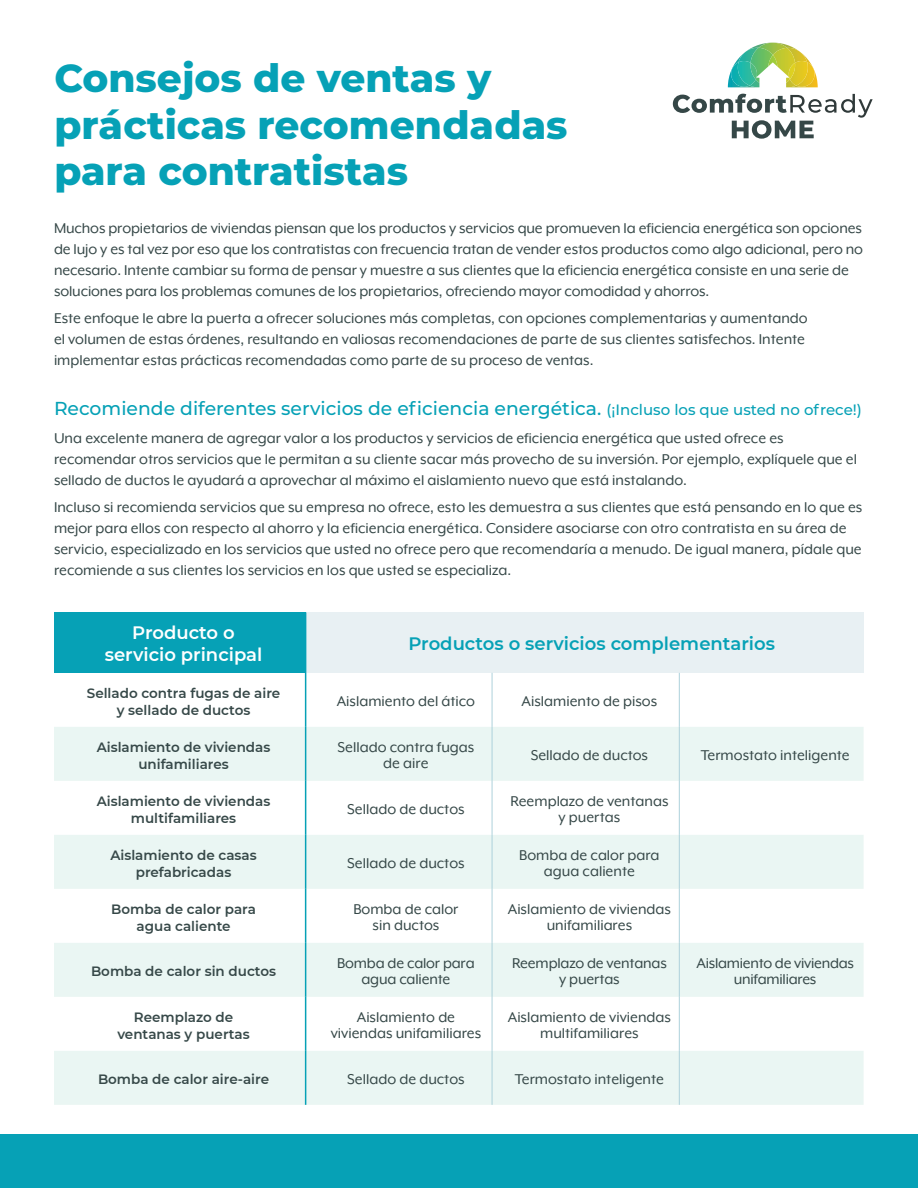
<style>
.page{position:relative;width:918px;height:1188px;background:#fff}
.page>*{position:absolute;margin:0;border:0;box-sizing:border-box;transform-origin:0 0}
.t1{font:800 39px/46.8px "Montserrat";color:#06a1b6}
.t2{font:500 18.75px "Montserrat";color:#06a1b6}
.t3{font:600 18px "Montserrat";color:#06a1b6}
.t4{font:600 18px/21.6px "Montserrat";color:#fff;text-align:center}
.t5{font:16.5px/21px "Mr Eaves XL Mod OT";color:#364848;text-align:center}
.t6{font:600 13.5px/16.5px "Montserrat";color:#364848;text-align:center}
.s1{font-size:15px}
</style>
<div class="page">
<svg style="left:673px;top:94px;width:200px;height:45px"></svg>
<svg style="left:728px;top:43px;width:90px;height:44px"></svg>
<div style="left:54px;top:612px;width:252px;height:61px;background:#06a1b6"></div>
<div style="left:306px;top:612px;width:558px;height:61px;background:#e8f0f3"></div>
<svg style="left:54px;top:727px;width:810px;height:378px;fill:#eaf6f3"></svg>
<hr style="left:305px;top:673px;width:1px;height:54px;background:#06a1b6">
<hr style="left:305px;top:727px;width:1px;height:54px;background:#06a1b6">
<hr style="left:305px;top:781px;width:1px;height:54px;background:#06a1b6">
<hr style="left:305px;top:835px;width:1px;height:54px;background:#06a1b6">
<hr style="left:305px;top:889px;width:1px;height:54px;background:#06a1b6">
<hr style="left:305px;top:943px;width:1px;height:54px;background:#06a1b6">
<hr style="left:305px;top:997px;width:1px;height:54px;background:#06a1b6">
<hr style="left:305px;top:1051px;width:1px;height:54px;background:#06a1b6">
<hr style="left:492px;top:673px;width:1px;height:54px;background:#add1db">
<hr style="left:679px;top:673px;width:1px;height:54px;background:#add1db">
<hr style="left:492px;top:727px;width:1px;height:54px;background:#add1db">
<hr style="left:679px;top:727px;width:1px;height:54px;background:#add1db">
<hr style="left:492px;top:781px;width:1px;height:54px;background:#add1db">
<hr style="left:679px;top:781px;width:1px;height:54px;background:#add1db">
<hr style="left:492px;top:835px;width:1px;height:54px;background:#add1db">
<hr style="left:679px;top:835px;width:1px;height:54px;background:#add1db">
<hr style="left:492px;top:889px;width:1px;height:54px;background:#add1db">
<hr style="left:679px;top:889px;width:1px;height:54px;background:#add1db">
<hr style="left:492px;top:943px;width:1px;height:54px;background:#add1db">
<hr style="left:679px;top:943px;width:1px;height:54px;background:#add1db">
<hr style="left:492px;top:997px;width:1px;height:54px;background:#add1db">
<hr style="left:679px;top:997px;width:1px;height:54px;background:#add1db">
<hr style="left:492px;top:1051px;width:1px;height:54px;background:#add1db">
<hr style="left:679px;top:1051px;width:1px;height:54px;background:#add1db">
<div style="left:0;top:1134px;width:918px;height:54px;background:#06a1b6"></div>
<h1 class="t1" style="left:54px;top:52px;width:515px">Consejos de ventas y prácticas recomendadas para contratistas</h1>
<p class="t5" style="left:54px;top:217px;width:811px;text-align:left">Muchos propietarios de viviendas piensan que los productos y servicios que promueven la eficiencia energética son opciones de lujo y es tal vez por eso que los contratistas con frecuencia tratan de vender estos productos como algo adicional, pero no necesario. Intente cambiar su forma de pensar y muestre a sus clientes que la eficiencia energética consiste en una serie de soluciones para los problemas comunes de los propietarios, ofreciendo mayor comodidad y ahorros.</p>
<p class="t5" style="left:54px;top:308px;width:755px;text-align:left">Este enfoque le abre la puerta a ofrecer soluciones más completas, con opciones complementarias y aumentando el volumen de estas órdenes, resultando en valiosas recomendaciones de parte de sus clientes satisfechos. Intente implementar estas prácticas recomendadas como parte de su proceso de ventas.</p>
<p class="t2" style="left:54px;top:395px;width:809px">Recomiende diferentes servicios de eficiencia energética. <span class="s1">(¡Incluso los que usted no ofrece!)</span></p>
<p class="t5" style="left:54px;top:427px;width:805px;text-align:left">Una excelente manera de agregar valor a los productos y servicios de eficiencia energética que usted ofrece es recomendar otros servicios que le permitan a su cliente sacar más provecho de su inversión. Por ejemplo, explíquele que el sellado de ductos le ayudará a aprovechar al máximo el aislamiento nuevo que está instalando.</p>
<p class="t5" style="left:54px;top:497px;width:810px;text-align:left">Incluso si recomienda servicios que su empresa no ofrece, esto les demuestra a sus clientes que está pensando en lo que es mejor para ellos con respecto al ahorro y la eficiencia energética. Considere asociarse con otro contratista en su área de servicio, especializado en los servicios que usted no ofrece pero que recomendaría a menudo. De igual manera, pídale que recomiende a sus clientes los servicios en los que usted se especializa.</p>
<p class="t4" style="left:105px;top:621px;width:159px">Producto o servicio principal</p>
<p class="t3" style="left:409px;top:631px;width:368px">Productos o servicios complementarios</p>
<p class="t6" style="left:87px;top:684px;width:195px">Sellado contra fugas de aire y sellado de ductos</p>
<p class="t5" style="left:337px;top:691px;width:140px">Aislamiento del ático</p>
<p class="t5" style="left:522px;top:691px;width:137px">Aislamiento de pisos</p>
<p class="t6" style="left:97px;top:738px;width:175px">Aislamiento de viviendas unifamiliares</p>
<p class="t5" style="left:338px;top:739px;width:138px;line-height:16.5px">Sellado contra fugas de aire</p>
<p class="t5" style="left:531px;top:745px;width:119px">Sellado de ductos</p>
<p class="t5" style="left:701px;top:745px;width:151px">Termostato inteligente</p>
<p class="t6" style="left:97px;top:792px;width:175px">Aislamiento de viviendas multifamiliares</p>
<p class="t5" style="left:347px;top:799px;width:119px">Sellado de ductos</p>
<p class="t5" style="left:510px;top:793px;width:160px;line-height:16.5px">Reemplazo de ventanas y puertas</p>
<p class="t6" style="left:110px;top:846px;width:148px">Aislamiento de casas prefabricadas</p>
<p class="t5" style="left:347px;top:853px;width:119px">Sellado de ductos</p>
<p class="t5" style="left:519px;top:847px;width:142px;line-height:16.5px">Bomba de calor para agua caliente</p>
<p class="t6" style="left:111px;top:900px;width:146px">Bomba de calor para agua caliente</p>
<p class="t5" style="left:353px;top:901px;width:107px;line-height:16.5px">Bomba de calor sin ductos</p>
<p class="t5" style="left:508px;top:901px;width:165px;line-height:16.5px">Aislamiento de viviendas unifamiliares</p>
<p class="t6" style="left:91px;top:963px;width:187px">Bomba de calor sin ductos</p>
<p class="t5" style="left:337px;top:955px;width:139px;line-height:16.5px">Bomba de calor para agua caliente</p>
<p class="t5" style="left:512px;top:955px;width:156px;line-height:16.5px">Reemplazo de ventanas y puertas</p>
<p class="t5" style="left:696px;top:955px;width:159px;line-height:16.5px">Aislamiento de viviendas unifamiliares</p>
<p class="t6" style="left:117px;top:1008px;width:134px">Reemplazo de ventanas y puertas</p>
<p class="t5" style="left:331px;top:1009px;width:152px;line-height:16.5px">Aislamiento de viviendas unifamiliares</p>
<p class="t5" style="left:508px;top:1009px;width:165px;line-height:16.5px">Aislamiento de viviendas multifamiliares</p>
<p class="t6" style="left:98px;top:1071px;width:173px">Bomba de calor aire-aire</p>
<p class="t5" style="left:347px;top:1069px;width:119px">Sellado de ductos</p>
<p class="t5" style="left:515px;top:1069px;width:151px">Termostato inteligente</p>
</div>
